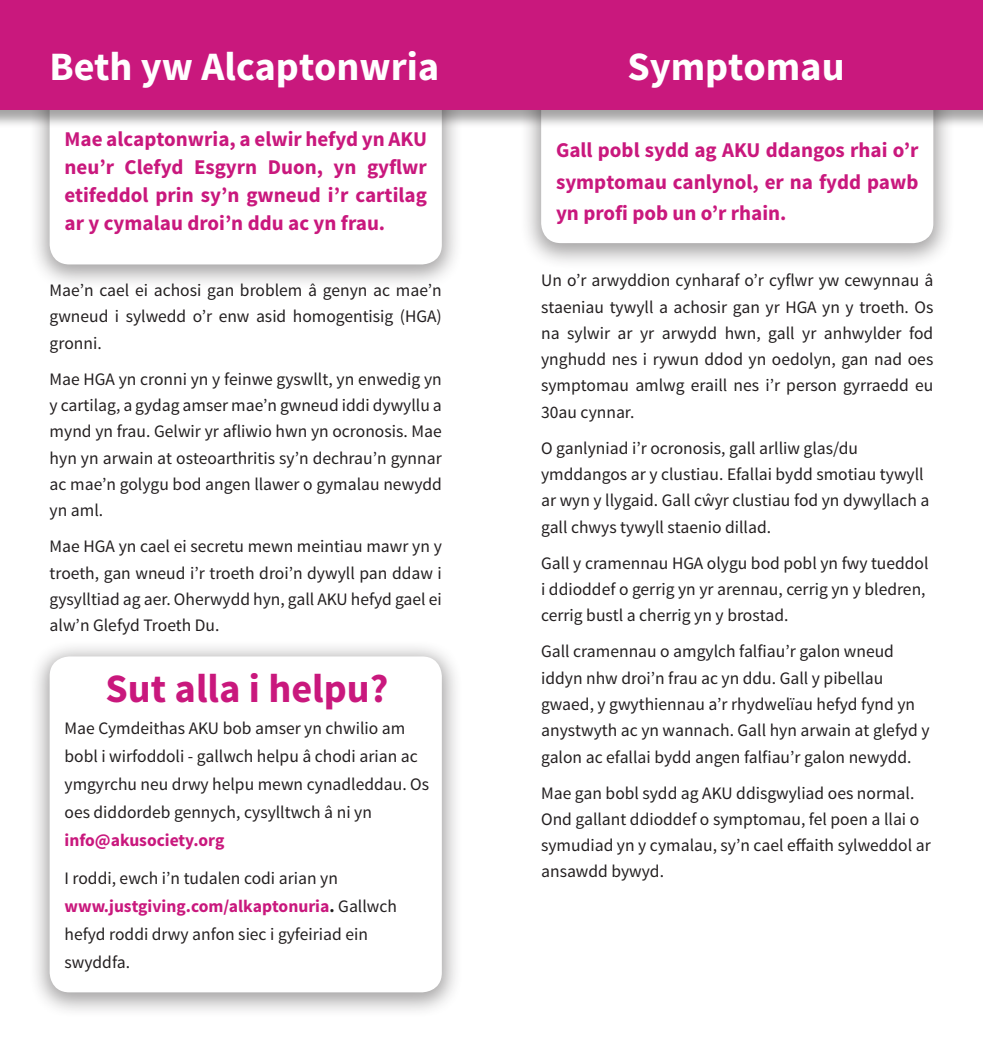
<style>
.page{position:relative;width:983px;height:1042px;background:#fff}
.page>*{position:absolute;margin:0;border:0;box-sizing:border-box;transform-origin:0 0}
.t1{font:700 40.25px "Source Sans Pro";color:#fff}
.t2{font:700 40.25px "Source Sans Pro";color:#c9187d}
.t3{font:700 21px/28px "Source Sans Pro";color:#c9187d;text-align:justify}
.t4{font:17.5px/26.2px "Source Sans Pro";color:#231f20}
.s1{font-weight:700;color:#c9187d}
.s2{font-weight:700}
</style>
<div class="page">
<div style="left:519px;top:23px;width:435px;height:247px;background:#231f20;opacity:.41"></div>
<div style="left:541px;top:40px;width:392px;height:203px;background:#fff;border-radius:20px"></div>
<div style="left:28px;top:20px;width:435px;height:271px;background:#231f20;opacity:.41"></div>
<div style="left:50px;top:36px;width:391px;height:228px;background:#fff;border-radius:20px"></div>
<div style="left:28px;top:640px;width:435px;height:378px;background:#231f20;opacity:.41"></div>
<div style="left:50px;top:656px;width:391px;height:336px;background:#fff;border-radius:20px"></div>
<div style="left:0;top:0;width:982px;height:128px;background:#231f20;opacity:.41"></div>
<div style="left:0;top:0;width:982px;height:109px;background:#c9187d"></div>
<p class="t1" style="left:50px;top:41px;width:391px">Beth yw Alcaptonwria</p>
<p class="t3" style="left:64px;top:126px;width:364px">Mae alcaptonwria, a elwir hefyd yn AKU neu’r Clefyd Esgyrn Duon, yn gyflwr etifeddol prin sy’n gwneud i’r cartilag ar y cymalau droi’n ddu ac yn frau.</p>
<p class="t4" style="left:50px;top:278px;width:393px;text-align:justify">Mae’n cael ei achosi gan broblem â genyn ac mae’n gwneud i sylwedd o’r enw asid homogentisig (HGA) gronni.</p>
<p class="t4" style="left:50px;top:366px;width:393px;text-align:justify">Mae HGA yn cronni yn y feinwe gyswllt, yn enwedig yn y cartilag, a gydag amser mae’n gwneud iddi dywyllu a mynd yn frau. Gelwir yr afliwio hwn yn ocronosis. Mae hyn yn arwain at osteoarthritis sy’n dechrau’n gynnar ac mae’n golygu bod angen llawer o gymalau newydd yn aml.</p>
<p class="t4" style="left:50px;top:534px;width:393px;text-align:justify">Mae HGA yn cael ei secretu mewn meintiau mawr yn y troeth, gan wneud i’r troeth droi’n dywyll pan ddaw i gysylltiad ag aer. Oherwydd hyn, gall AKU hefyd gael ei alw’n Glefyd Troeth Du.</p>
<p class="t2" style="left:105px;top:662px;width:284px">Sut alla i helpu?</p>
<p class="t4" style="left:64px;top:714px;width:366px;line-height:28px">Mae Cymdeithas AKU bob amser yn chwilio am bobl i wirfoddoli - gallwch helpu â chodi arian ac ymgyrchu neu drwy helpu mewn cynadleddau. Os oes diddordeb gennych, cysylltwch â ni yn <span class="s1">info@akusociety.org</span></p>
<p class="t4" style="left:64px;top:864px;width:334px;line-height:28px">I roddi, ewch i’n tudalen codi arian yn <span class="s1">www.justgiving.com/alkaptonuria</span><span class="s2">.</span> Gallwch hefyd roddi drwy anfon siec i gyfeiriad ein swyddfa.</p>
<p class="t1" style="left:627px;top:41px;width:219px">Symptomau</p>
<p class="t3" style="left:556px;top:135px;width:364px;line-height:31.5px">Gall pobl sydd ag AKU ddangos rhai o’r symptomau canlynol, er na fydd pawb yn profi pob un o’r rhain.</p>
<p class="t4" style="left:541px;top:268px;width:393px;text-align:justify">Un o’r arwyddion cynharaf o’r cyflwr yw cewynnau â staeniau tywyll a achosir gan yr HGA yn y troeth. Os na sylwir ar yr arwydd hwn, gall yr anhwylder fod ynghudd nes i rywun ddod yn oedolyn, gan nad oes symptomau amlwg eraill nes i’r person gyrraedd eu 30au cynnar.</p>
<p class="t4" style="left:541px;top:435px;width:390px">O ganlyniad i’r ocronosis, gall arlliw glas/du ymddangos ar y clustiau. Efallai bydd smotiau tywyll ar wyn y llygaid. Gall cŵyr clustiau fod yn dywyllach a gall chwys tywyll staenio dillad.</p>
<p class="t4" style="left:541px;top:550px;width:389px">Gall y cramennau HGA olygu bod pobl yn fwy tueddol i ddioddef o gerrig yn yr arennau, cerrig yn y bledren, cerrig bustl a cherrig yn y brostad.</p>
<p class="t4" style="left:541px;top:639px;width:390px">Gall cramennau o amgylch falfiau’r galon wneud iddyn nhw droi’n frau ac yn ddu. Gall y pibellau gwaed, y gwythiennau a’r rhydwelïau hefyd fynd yn anystwyth ac yn wannach. Gall hyn arwain at glefyd y galon ac efallai bydd angen falfiau’r galon newydd.</p>
<p class="t4" style="left:541px;top:780px;width:391px">Mae gan bobl sydd ag AKU ddisgwyliad oes normal.<br>Ond gallant ddioddef o symptomau, fel poen a llai o symudiad yn y cymalau, sy’n cael effaith sylweddol ar ansawdd bywyd.</p>
</div>
